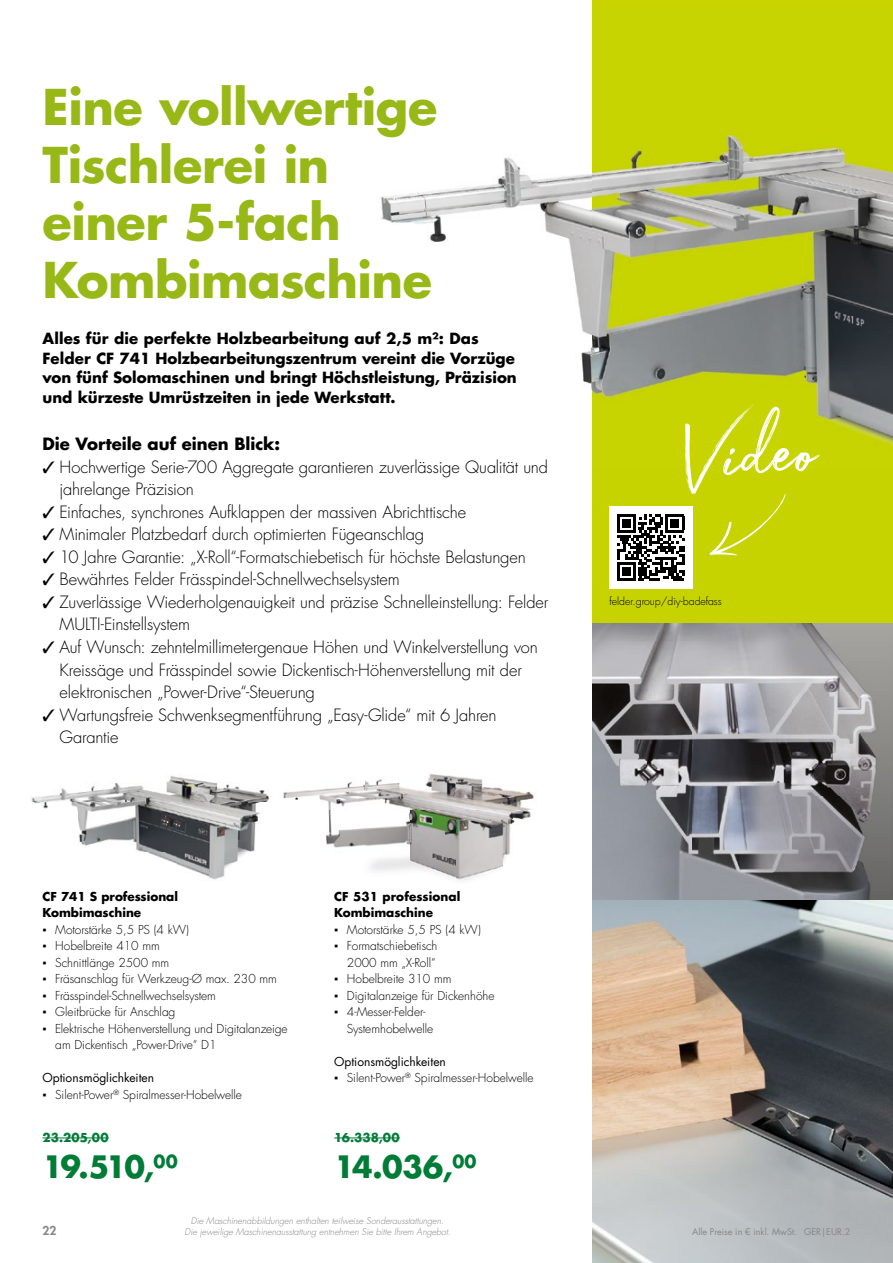
<style>
.page{position:relative;width:893px;height:1263px;background:#fff}
.page>*{position:absolute;margin:0;border:0;box-sizing:border-box;transform-origin:0 0}
.t1{font:79.65px "Julietta Messie";color:#fff}
.t2{font:700 48px/57.6px "Futura OT";letter-spacing:-.01em;color:#97b816}
.t3{font:700 30px "Futura OT";letter-spacing:-.08em;color:#007c37}
.t4{font:300 16.5px/22.5px "Futura OT";letter-spacing:-.01em;color:#000}
.t5{font:700 16.5px "Futura OT";color:#000}
.t6{font:700 15px/19.5px "Futura OT";color:#000}
.t7{font:300 12px/16.5px "Futura OT";color:#000}
.t8{font:700 12px/16.5px "Futura OT";color:#000}
.t9{font:12px "Futura OT";color:#000}
.t10{font:700 12px "Futura OT";color:#007c37}
.t11{font:600 12px "Futura OT";color:#878787}
.t12{font:300 10.5px "Futura OT";color:#000}
.t13{font:italic 300 9px/11.2px "Futura OT";color:#878787;text-align:center}
.t14{font:9px "Futura OT";color:#878787}
</style>
<div class="page">
<img style="left:592px;top:640px;width:301px;height:623px">
<img style="left:381px;top:10px;width:512px;height:630px">
<img style="left:31px;top:776px;width:238px;height:104px">
<img style="left:283px;top:774px;width:251px;height:107px">
<svg style="left:709px;top:494px;width:77px;height:61px"></svg>
<hr style="left:43px;top:1137px;width:66px;height:1px;background:#007c37">
<hr style="left:334px;top:1137px;width:66px;height:1px;background:#007c37">
<div style="left:610px;top:506px;width:83px;height:83px;background:#fff"></div>
<svg style="left:617px;top:514px;width:67px;height:67px"></svg>
<hr style="left:617px;top:578px;width:19px;height:3px;background:#000">
<div style="left:623px;top:568px;width:8px;height:8px;background:#000"></div>
<h2 class="t2" style="left:43px;top:76px;width:396px">Eine vollwertige<br>Tischlerei in einer 5-fach<br>Kombimaschine</h2>
<p class="t6" style="left:43px;top:328px;width:476px">Alles für die perfekte Holzbearbeitung auf 2,5 m²: Das Felder CF 741 Holzbearbeitungszentrum vereint die Vorzüge von fünf Solomaschinen und bringt Höchstleistung, Präzision und kürzeste Umrüstzeiten in jede Werkstatt.</p>
<p class="t5" style="left:43px;top:432px;width:239px">Die Vorteile auf einen Blick:</p>
<p class="t4" style="left:60px;top:456px;width:490px;text-indent:-17px">✓ Hochwertige Serie-700 Aggregate garantieren zuverlässige Qualität und jahrelange Präzision</p>
<p class="t4" style="left:43px;top:501px;width:425px">✓ Einfaches, synchrones Aufklappen der massiven Abrichttische</p>
<p class="t4" style="left:43px;top:523px;width:383px">✓ Minimaler Platzbedarf durch optimierten Fügeanschlag</p>
<p class="t4" style="left:43px;top:546px;width:485px">✓ 10 Jahre Garantie: „X-Roll“-Formatschiebetisch für höchste Belastungen</p>
<p class="t4" style="left:43px;top:568px;width:359px">✓ Bewährtes Felder Frässpindel-Schnellwechselsystem</p>
<p class="t4" style="left:60px;top:591px;width:490px;text-indent:-17px">✓ Zuverlässige Wiederholgenauigkeit und präzise Schnelleinstellung: Felder<br>MULTI-Einstellsystem</p>
<p class="t4" style="left:60px;top:636px;width:480px;text-indent:-17px">✓ Auf Wunsch: zehntelmillimetergenaue Höhen und Winkelverstellung von<br>Kreissäge und Frässpindel sowie Dickentisch-Höhenverstellung mit der elektronischen „Power-Drive“-Steuerung</p>
<p class="t4" style="left:60px;top:703px;width:438px;text-indent:-17px">✓ Wartungsfreie Schwenksegmentführung „Easy-Glide“ mit 6 Jahren<br>Garantie</p>
<p class="t8" style="left:43px;top:887px;width:137px">CF 741 S professional<br>Kombimaschine</p>
<p class="t7" style="left:43px;top:921px;width:148px">▪ Motorstärke 5,5 PS (4 kW)</p>
<p class="t7" style="left:43px;top:938px;width:119px">▪ Hobelbreite 410 mm</p>
<p class="t7" style="left:43px;top:954px;width:128px">▪ Schnittlänge 2500 mm</p>
<p class="t7" style="left:43px;top:971px;width:236px">▪ Fräsanschlag für Werkzeug-Ø max. 230 mm</p>
<p class="t7" style="left:43px;top:987px;width:175px">▪ Frässpindel-Schnellwechselsystem</p>
<p class="t7" style="left:43px;top:1004px;width:134px">▪ Gleitbrücke für Anschlag</p>
<p class="t7" style="left:55px;top:1020px;width:234px;text-indent:-13px">▪ Elektrische Höhenverstellung und Digitalanzeige am Dickentisch „Power-Drive“ D1</p>
<p class="t9" style="left:43px;top:1070px;width:113px">Optionsmöglichkeiten</p>
<p class="t7" style="left:43px;top:1086px;width:201px">▪ Silent-Power<sup>®</sup> Spiralmesser-Hobelwelle</p>
<p class="t8" style="left:334px;top:887px;width:128px">CF 531 professional<br>Kombimaschine</p>
<p class="t7" style="left:334px;top:921px;width:148px">▪ Motorstärke 5,5 PS (4 kW)</p>
<p class="t7" style="left:334px;top:938px;width:105px;text-align:right">▪ Formatschiebetisch<br>2000 mm „X-Roll“</p>
<p class="t7" style="left:334px;top:971px;width:119px">▪ Hobelbreite 310 mm</p>
<p class="t7" style="left:334px;top:987px;width:162px">▪ Digitalanzeige für Dickenhöhe</p>
<p class="t7" style="left:347px;top:1004px;width:88px;text-indent:-13px">▪ 4-Messer-Felder-<br>Systemhobelwelle</p>
<p class="t9" style="left:334px;top:1053px;width:113px">Optionsmöglichkeiten</p>
<p class="t7" style="left:334px;top:1070px;width:201px">▪ Silent-Power<sup>®</sup> Spiralmesser-Hobelwelle</p>
<p class="t10" style="left:43px;top:1128px;width:68px">23.205,00</p>
<h3 class="t3" style="left:43px;top:1144px;width:137px">19.510,<sup>00</sup></h3>
<p class="t10" style="left:334px;top:1128px;width:67px">16.338,00</p>
<h3 class="t3" style="left:334px;top:1144px;width:144px">14.036,<sup>00</sup></h3>
<p class="t13" style="left:184px;top:1215px;width:267px">Die Maschinenabbildungen enthalten teilweise Sonderausstattungen.<br>Die jeweilige Maschinenausstattung entnehmen Sie bitte Ihrem Angebot.</p>
<p class="t11" style="left:43px;top:1222px;width:15px">22</p>
<h1 class="t1" style="left:676px;top:407px;width:136px;rotate:-5deg">Video</h1>
<p class="t12" style="left:610px;top:594px;width:114px">felder.group/diy-badefass</p>
<p class="t14" style="left:692px;top:1226px;width:160px">Alle Preise in € inkl. MwSt. GER|EUR.2</p>
</div>
